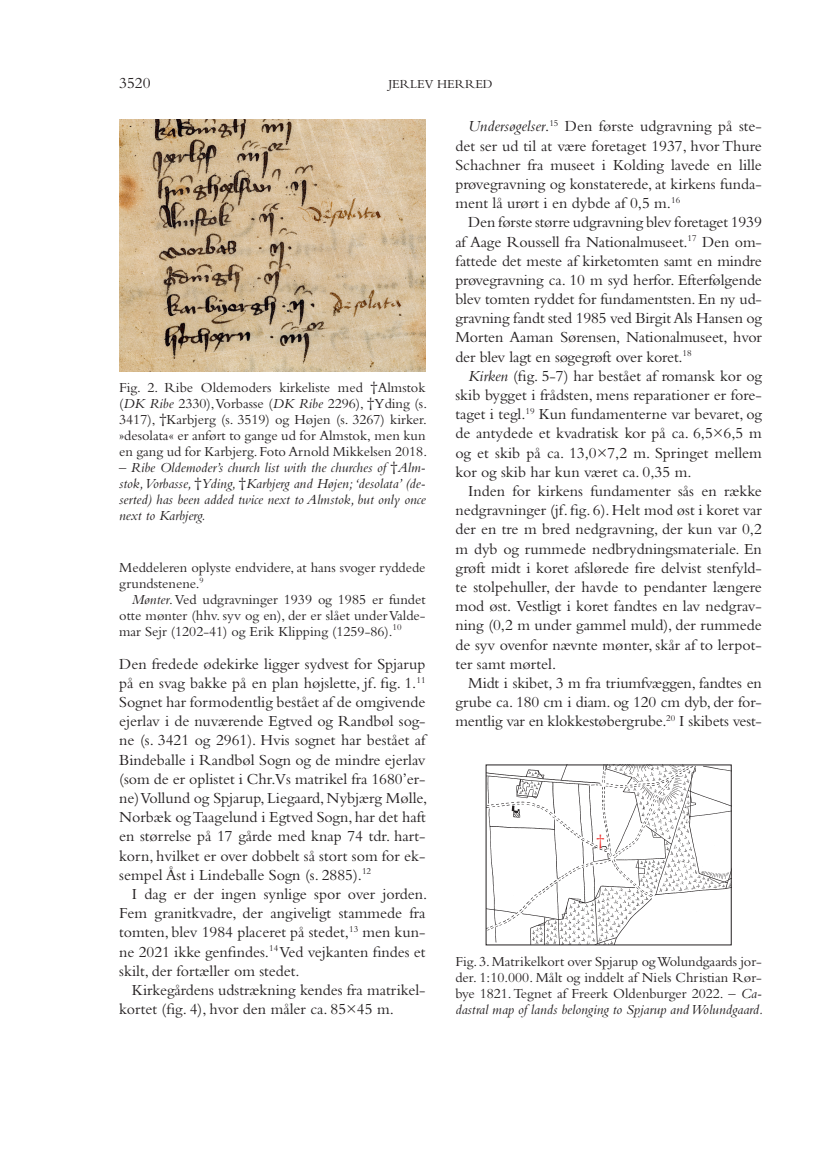
<style>
.page{position:relative;width:830px;height:1170px;background:#fff}
.page>*{position:absolute;margin:0;border:0;box-sizing:border-box;transform-origin:0 0}
.Brødskrift__ID{font:16.05px/19.2px "Bembo Std";color:#231f20;text-align:justify}
.t1{font:16.05px "Bembo Std";color:#ee2e2b}
.Petit__ID{font:14.4px/16px "Bembo Std";color:#231f20;text-align:justify}
.Petit__ID-2{font:italic 14.4px/16px "Bembo Std";color:#231f20;text-align:justify}
.t2{font:12.75px "Bembo Std";color:#231f20}
.s1{font-style:italic}
.s2{font-style:normal}
</style>
<div class="page">
<img style="left:119px;top:119px;width:306px;height:253px">
<img style="left:487px;top:766px;width:242px;height:177px">
<p class="Brødskrift__ID" style="left:119px;top:73px;width:33px">3520</p>
<p class="t2" style="left:388px;top:77px;width:106px">JERLEV HERRED</p>
<p class="Brødskrift__ID" style="left:455px;top:116px;width:308px;text-indent:13px"><span class="s1">Undersøgelser</span>.<sup>15</sup> Den første udgravning på ste&shy;det ser ud til at være foretaget 1937, hvor Thure Schachner fra museet i Kolding lavede en lille prøvegravning og konstaterede, at kirkens funda&shy;ment lå urørt i en dybde af 0,5 m.<sup>16</sup></p>
<p class="Brødskrift__ID" style="left:455px;top:212px;width:308px;text-indent:13px">Den første større udgravning blev foretaget 1939 af Aage Roussell fra Nationalmuseet.<sup>17</sup> Den om&shy;fattede det meste af kirketomten samt en mindre prøvegravning ca. 10 m syd herfor. Efterfølgende blev tomten ryddet for fundamentsten. En ny ud&shy;gravning fandt sted 1985 ved Birgit Als Hansen og Morten Aaman Sørensen, Nationalmuseet, hvor der blev lagt en søgegrøft over koret.<sup>18</sup></p>
<p class="Brødskrift__ID" style="left:455px;top:366px;width:308px;text-indent:13px"><span class="s1">Kirken</span> (fig. 5-7) har bestået af romansk kor og skib bygget i frådsten, mens reparationer er fore&shy;taget i tegl.<sup>19</sup> Kun fundamenterne var bevaret, og de antydede et kvadratisk kor på ca. 6,5×6,5 m og et skib på ca. 13,0×7,2 m. Springet mellem kor og skib har kun været ca. 0,35 m.</p>
<p class="Brødskrift__ID" style="left:455px;top:481px;width:308px;text-indent:13px">Inden for kirkens fundamenter sås en række nedgravninger (jf. fig. 6). Helt mod øst i koret var der en tre m bred nedgravning, der kun var 0,2 m dyb og rummede nedbrydningsmateriale. En grøft midt i koret afslørede fire delvist stenfyld&shy;te stolpehuller, der havde to pendanter længere mod øst. Vestligt i koret fandtes en lav nedgrav&shy;ning (0,2 m under gammel muld), der rummede de syv ovenfor nævnte mønter, skår af to lerpot&shy;ter samt mørtel.</p>
<p class="Brødskrift__ID" style="left:455px;top:673px;width:308px;text-indent:13px">Midt i skibet, 3 m fra triumfvæggen, fandtes en grube ca. 180 cm i diam. og 120 cm dyb, der for&shy;mentlig var en klokkestøbergrube.<sup>20</sup> I skibets vest-</p>
<p class="Petit__ID" style="left:119px;top:379px;width:309px">Fig. 2. Ribe Oldemoders kirkeliste med †Almstok (<span class="s1">DK Ribe</span> 2330),Vorbasse (<span class="s1">DK Ribe</span> 2296), †Yding (s.<br>3417), †Karbjerg (s. 3519) og Højen (s. 3267) kirker. »desolata« er anført to gange ud for Almstok, men kun en gang ud for Karbjerg. Foto Arnold Mikkelsen 2018.</p>
<p class="Petit__ID-2" style="left:119px;top:459px;width:308px"><span class="s2">–</span> Ribe Oldemoder’s church list with the churches of <span class="s2">†</span>Alm&shy;stok, Vorbasse, <span class="s2">†</span>Yding, <span class="s2">†</span>Karbjerg and Højen; ‘desolata’ (de&shy;serted) has been added twice next to Almstok, but only once next to Karbjerg.</p>
<p class="Petit__ID" style="left:119px;top:559px;width:308px">Meddeleren oplyste endvidere, at hans svoger ryddede grundstenene.<sup>9</sup></p>
<p class="Petit__ID" style="left:119px;top:590px;width:308px;text-indent:13px"><span class="s1">Mønter</span>. Ved udgravninger 1939 og 1985 er fundet otte mønter (hhv. syv og en), der er slået under Valde&shy;mar Sejr (1202-41) og Erik Klipping (1259-86).<sup>10</sup></p>
<p class="Brødskrift__ID" style="left:119px;top:653px;width:309px">Den fredede ødekirke ligger sydvest for Spjarup på en svag bakke på en plan højslette, jf. fig. 1.<sup>11<br></sup>Sognet har formodentlig bestået af de omgivende ejerlav i de nuværende Egtved og Randbøl sog&shy;ne (s. 3421 og 2961). Hvis sognet har bestået af Bindeballe i Randbøl Sogn og de mindre ejerlav (som de er oplistet i Chr.Vs matrikel fra 1680’er&shy;ne) Vollund og Spjarup, Liegaard, Nybjærg Mølle, Norbæk og Taagelund i Egtved Sogn, har det haft en størrelse på 17 gårde med knap 74 tdr. hart&shy;korn, hvilket er over dobbelt så stort som for ek&shy;sempel Åst i Lindeballe Sogn (s. 2885).<sup>12</sup></p>
<p class="Brødskrift__ID" style="left:119px;top:883px;width:309px;text-indent:13px">I dag er der ingen synlige spor over jorden.<br>Fem granitkvadre, der angiveligt stammede fra tomten, blev 1984 placeret på stedet,<sup>13</sup> men kun&shy;ne 2021 ikke genfindes.<sup>14</sup> Ved vejkanten findes et skilt, der fortæller om stedet.</p>
<p class="Brødskrift__ID" style="left:119px;top:979px;width:308px;text-indent:13px">Kirkegårdens udstrækning kendes fra matrikel&shy;kortet (fig. 4), hvor den måler ca. 85×45 m.</p>
<p class="t1" style="left:596px;top:830px;width:9px">†</p>
<p class="Petit__ID" style="left:455px;top:952px;width:309px">Fig. 3. Matrikelkort over Spjarup og Wolundgaards jor&shy;der. 1:10.000. Målt og inddelt af Niels Christian Rør&shy;bye 1821. Tegnet af Freerk Oldenburger 2022. – <span class="s1">Ca&shy;dastral map of lands belonging to Spjarup and Wolundgaard.</span></p>
</div>
